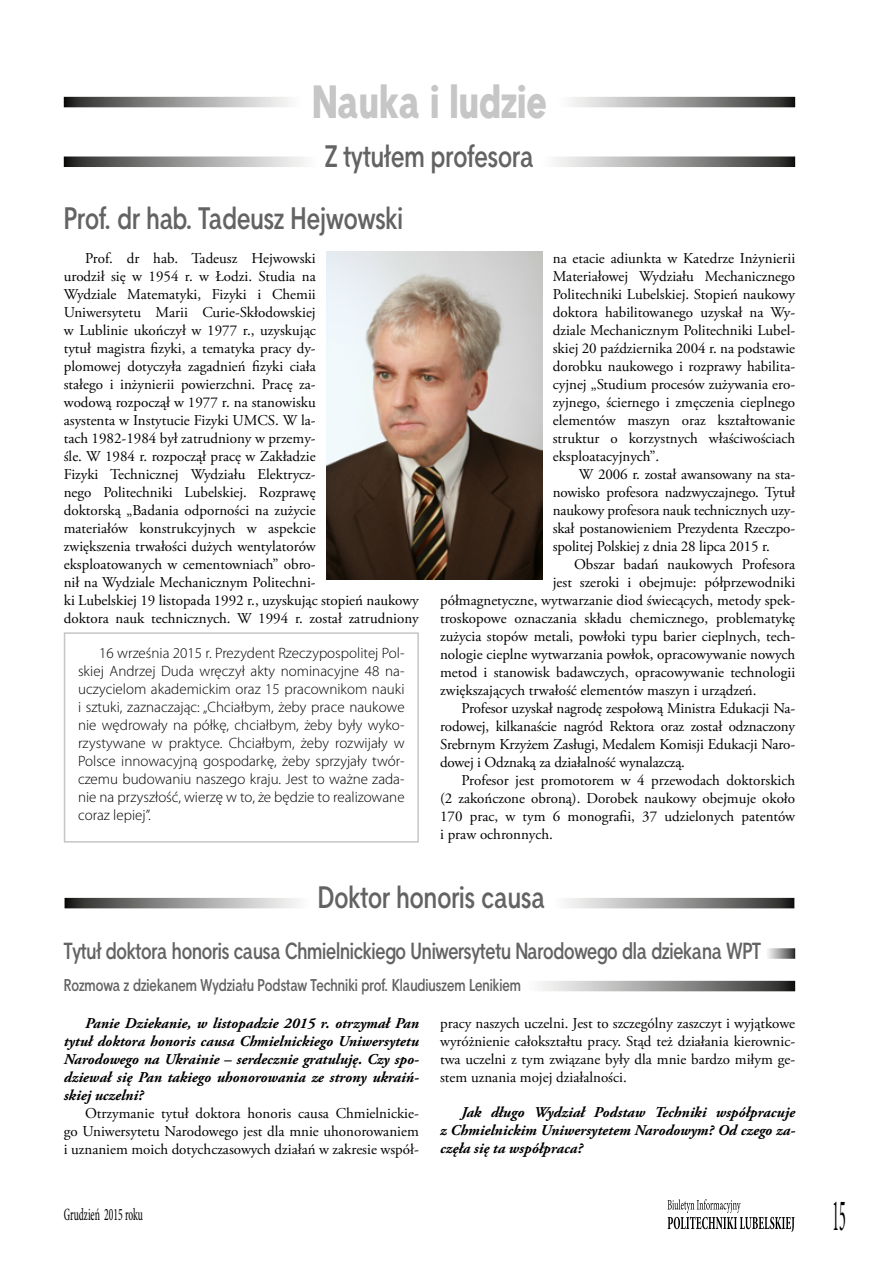
<style>
.page{position:relative;width:893px;height:1263px;background:#fff}
.page>*{position:absolute;margin:0;border:0;box-sizing:border-box;transform-origin:0 0}
.Nadtytuł{font:45px "Straight Cnd EFN Heavy";color:#c6c6c6}
.t1{font:condensed 45px "Minion Pro";color:#000;scale:.33 1}
.tytuł_2{font:700 30px "Straight Cnd EFN";color:#646363}
.tytuł_3{font:700 22.5px "Straight Cnd EFN";letter-spacing:-.01em;color:#646363}
.t2{font:condensed 17.4px "Minion Pro";color:#000;scale:.6 1}
.wyróżnienie{font:700 16.5px "Straight Cnd EFN";color:#646363}
.t3{font:15px/18px "Adobe Garamond Pro";color:#000;text-align:justify}
.t4{font:300 15px/18px "Myriad Pro";color:#000;text-align:justify}
.pytanie_wywiad{font:italic 700 15px/18px "Adobe Garamond Pro";color:#000;text-align:justify}
</style>
<div class="page">
<svg style="left:668px;top:1199px;width:127px;height:33px"></svg>
<svg style="left:64px;top:97px;width:224px;height:10px;background:#929291"></svg>
<svg style="left:572px;top:97px;width:223px;height:10px;background:#939292"></svg>
<div style="left:64px;top:632px;width:355px;height:211px;border:2px solid #c6c6c6"></div>
<svg style="left:64px;top:157px;width:240px;height:10px;background:#929292"></svg>
<svg style="left:556px;top:157px;width:239px;height:10px;background:#939392"></svg>
<svg style="left:65px;top:898px;width:233px;height:10px;background:#929292"></svg>
<svg style="left:566px;top:898px;width:228px;height:10px;background:#939392"></svg>
<svg style="left:768px;top:948px;width:27px;height:11px"></svg>
<svg style="left:541px;top:981px;width:254px;height:10px;background:#939392"></svg>
<img style="left:326px;top:252px;width:216px;height:327px">
<p class="Nadtytuł" style="left:312px;top:74px;width:237px">Nauka i ludzie</p>
<p class="tytuł_2" style="left:325px;top:138px;width:210px">Z tytułem profesora</p>
<p class="tytuł_2" style="left:64px;top:200px;width:341px">Prof. dr hab. Tadeusz Hejwowski</p>
<p class="t3" style="left:64px;top:250px;width:357px;text-align:left;text-indent:21px">Prof. dr hab. Tadeusz Hejwowski<br>urodził się w 1954 r. w Łodzi. Studia na<br>Wydziale Matematyki, Fizyki i Chemii<br>Uniwersytetu Marii Curie-Skłodowskiej<br>w Lublinie ukończył w 1977 r., uzyskując<br>tytuł magistra fizyki, a tematyka pracy dy-<br>plomowej dotyczyła zagadnień fizyki ciała<br>stałego i inżynierii powierzchni. Pracę za-<br>wodową rozpoczął w 1977 r. na stanowisku<br>asystenta w Instytucie Fizyki UMCS. W la-<br>tach 1982-1984 był zatrudniony w przemy-<br>śle. W 1984 r. rozpoczął pracę w Zakładzie<br>Fizyki Technicznej Wydziału Elektrycz-<br>nego Politechniki Lubelskiej. Rozprawę<br>doktorską „Badania odporności na zużycie<br>materiałów konstrukcyjnych w aspekcie<br>zwiększenia trwałości dużych wentylatorów<br>eksploatowanych w cementowniach” obro-<br>nił na Wydziale Mechanicznym Politechni-<br>ki Lubelskiej 19 listopada 1992 r., uzyskując stopień naukowy doktora nauk technicznych. W 1994 r. został zatrudniony</p>
<p class="t3" style="left:553px;top:250px;width:244px">na etacie adiunkta w Katedrze Inżynierii Materiałowej Wydziału Mechanicznego Politechniki Lubelskiej. Stopień naukowy doktora habilitowanego uzyskał na Wy&shy;dziale Mechanicznym Politechniki Lubel&shy;skiej 20 października 2004 r. na podstawie dorobku naukowego i rozprawy habilita&shy;cyjnej „Studium procesów zużywania ero&shy;zyjnego, ściernego i zmęczenia cieplnego elementów maszyn oraz kształtowanie struktur o korzystnych właściwościach eksploatacyjnych”.</p>
<p class="t3" style="left:553px;top:466px;width:244px;text-indent:26px">W 2006 r. został awansowany na sta&shy;nowisko profesora nadzwyczajnego. Tytuł naukowy profesora nauk technicznych uzy&shy;skał postanowieniem Prezydenta Rzeczpo&shy;spolitej Polskiej z dnia 28 lipca 2015 r.</p>
<p class="t3" style="left:574px;top:556px;width:223px">Obszar badań naukowych Profesora</p>
<p class="t3" style="left:553px;top:574px;width:244px">jest szeroki i obejmuje: półprzewodniki</p>
<p class="t3" style="left:440px;top:592px;width:357px">półmagnetyczne, wytwarzanie diod świecących, metody spek-</p>
<p class="t3" style="left:440px;top:610px;width:357px">troskopowe oznaczania składu chemicznego, problematykę</p>
<p class="t3" style="left:440px;top:628px;width:357px">zużycia stopów metali, powłoki typu barier cieplnych, tech-</p>
<p class="t3" style="left:440px;top:646px;width:357px">nologie cieplne wytwarzania powłok, opracowywanie nowych</p>
<p class="t3" style="left:440px;top:664px;width:357px">metod i stanowisk badawczych, opracowywanie technologii</p>
<p class="t3" style="left:440px;top:682px;width:318px">zwiększających trwałość elementów maszyn i urządzeń.</p>
<p class="t3" style="left:440px;top:700px;width:357px;text-indent:21px">Profesor uzyskał nagrodę zespołową Ministra Edukacji Na&shy;rodowej, kilkanaście nagród Rektora oraz został odznaczony Srebrnym Krzyżem Zasługi, Medalem Komisji Edukacji Naro&shy;dowej i Odznaką za działalność wynalazczą.</p>
<p class="t3" style="left:440px;top:772px;width:357px;text-indent:21px">Profesor jest promotorem w 4 przewodach doktorskich (2 zakończone obroną). Dorobek naukowy obejmuje około 170 prac, w tym 6 monografii, 37 udzielonych patentów i praw ochronnych.</p>
<p class="t4" style="left:78px;top:644px;width:328px;text-indent:21px">16 września 2015 r. Prezydent Rzeczypospolitej Pol&shy;skiej Andrzej Duda wręczył akty nominacyjne 48 na&shy;uczycielom akademickim oraz 15 pracownikom nauki i sztuki, zaznaczając: „Chciałbym, żeby prace naukowe nie wędrowały na półkę, chciałbym, żeby były wyko&shy;rzystywane w praktyce. Chciałbym, żeby rozwijały w Polsce innowacyjną gospodarkę, żeby sprzyjały twór&shy;czemu budowaniu naszego kraju. Jest to ważne zada&shy;nie na przyszłość, wierzę w to, że będzie to realizowane coraz lepiej”.</p>
<p class="tytuł_2" style="left:318px;top:879px;width:229px">Doktor honoris causa</p>
<p class="tytuł_3" style="left:64px;top:937px;width:699px">Tytuł doktora honoris causa Chmielnickiego Uniwersytetu Narodowego dla dziekana WPT</p>
<p class="wyróżnienie" style="left:64px;top:975px;width:459px">Rozmowa z dziekanem Wydziału Podstaw Techniki prof. Klaudiuszem Lenikiem</p>
<p class="t3" style="left:440px;top:1015px;width:357px">pracy naszych uczelni. Jest to szczególny zaszczyt i wyjątkowe wyróżnienie całokształtu pracy. Stąd też działania kierownic&shy;twa uczelni z tym związane były dla mnie bardzo miłym ge&shy;stem uznania mojej działalności.</p>
<p class="pytanie_wywiad" style="left:440px;top:1103px;width:357px;text-indent:21px">Jak długo Wydział Podstaw Techniki współpracuje z Chmielnickim Uniwersytetem Narodowym? Od czego za&shy;częła się ta współpraca?</p>
<p class="pytanie_wywiad" style="left:64px;top:1014px;width:357px;text-indent:21px">Panie Dziekanie, w listopadzie 2015 r. otrzymał Pan tytuł doktora honoris causa Chmielnickiego Uniwersytetu Narodowego na Ukrainie – serdecznie gratuluję. Czy spo&shy;dziewał się Pan takiego uhonorowania ze strony ukraiń&shy;skiej uczelni?</p>
<p class="t3" style="left:64px;top:1105px;width:357px;text-indent:21px">Otrzymanie tytuł doktora honoris causa Chmielnickie&shy;go Uniwersytetu Narodowego jest dla mnie uhonorowaniem i uznaniem moich dotychczasowych działań w zakresie współ-</p>
<p class="t2" style="left:64px;top:1203px;width:134px">Grudzień 2015 roku</p>
<h1 class="t1" style="left:832px;top:1189px;width:42px">15</h1>
</div>
